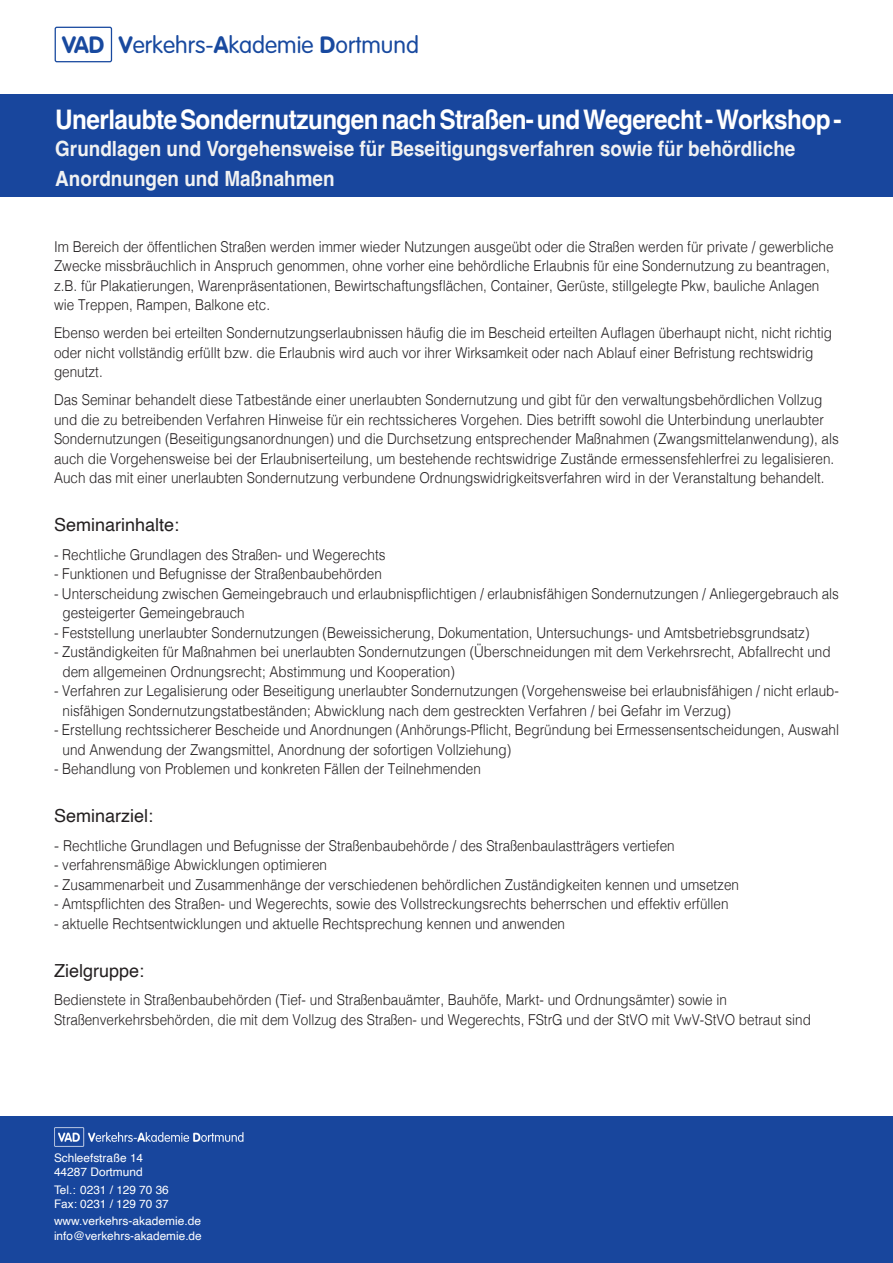
<style>
.page{position:relative;width:893px;height:1263px;background:#fff}
.page>*{position:absolute;margin:0;border:0;box-sizing:border-box;transform-origin:0 0}
.t1{font:700 27px "Helvetica";letter-spacing:-.025em;color:#fff;scale:.9 1}
.t2{font:300 23.4px "VAG Rounded";color:#18499f}
.t3{font:700 21px "Helvetica";color:#f0f1f2;scale:.9 1}
.t4{font:18px "Helvetica";color:#231f20}
.t5{font:300 15px/19.5px "Helvetica";color:#231f20;scale:.9 1}
.t6{font:300 15px "Helvetica";color:#231f20}
.t7{font:11.85px "Helvetica";color:#fff}
.s1{font-weight:700}
</style>
<div class="page">
<div style="left:55px;top:27px;width:57px;height:35px;border:1px solid #18499f;border-radius:2px"></div>
<div style="left:0;top:94px;width:893px;height:102px;background:#18469d"></div>
<div style="left:0;top:1116px;width:893px;height:147px;background:#18469d"></div>
<img style="left:54px;top:1127px;width:190px;height:20px">
<p class="t2" style="left:62px;top:32px;width:358px"><span class="s1">VAD V</span>erkehrs-<span class="s1">A</span>kademie <span class="s1">D</span>ortmund</p>
<p class="t1" style="left:55px;top:103px;width:875px">Unerlaubte Sondernutzungen nach Straßen- und Wegerecht - Workshop -</p>
<p class="t3" style="left:55px;top:136px;width:824px">Grundlagen und Vorgehensweise für Beseitigungsverfahren sowie für behördliche</p>
<p class="t3" style="left:55px;top:166px;width:312px">Anordnungen und Maßnahmen</p>
<p class="t5" style="left:54px;top:235px;width:868px">Im Bereich der öffentlichen Straßen werden immer wieder Nutzungen ausgeübt oder die Straßen werden für private / gewerbliche Zwecke missbräuchlich in Anspruch genommen, ohne vorher eine behördliche Erlaubnis für eine Sondernutzung zu beantragen, z.B. für Plakatierungen, Warenpräsentationen, Bewirtschaftungsflächen, Container, Gerüste, stillgelegte Pkw, bauliche Anlagen wie Treppen, Rampen, Balkone etc.</p>
<p class="t5" style="left:54px;top:322px;width:866px">Ebenso werden bei erteilten Sondernutzungserlaubnissen häufig die im Bescheid erteilten Auflagen überhaupt nicht, nicht richtig oder nicht vollständig erfüllt bzw. die Erlaubnis wird auch vor ihrer Wirksamkeit oder nach Ablauf einer Befristung rechtswidrig genutzt.</p>
<p class="t5" style="left:54px;top:389px;width:873px">Das Seminar behandelt diese Tatbestände einer unerlaubten Sondernutzung und gibt für den verwaltungsbehördlichen Vollzug und die zu betreibenden Verfahren Hinweise für ein rechtssicheres Vorgehen. Dies betrifft sowohl die Unterbindung unerlaubter Sondernutzungen (Beseitigungsanordnungen) und die Durchsetzung entsprechender Maßnahmen (Zwangsmittelanwendung), als auch die Vorgehensweise bei der Erlaubniserteilung, um bestehende rechtswidrige Zustände ermessensfehlerfrei zu legalisieren.<br>Auch das mit einer unerlaubten Sondernutzung verbundene Ordnungswidrigkeitsverfahren wird in der Veranstaltung behandelt.</p>
<p class="t4" style="left:54px;top:511px;width:127px">Seminarinhalte:</p>
<p class="t5" style="left:54px;top:543px;width:370px">- Rechtliche Grundlagen des Straßen- und Wegerechts</p>
<p class="t5" style="left:54px;top:563px;width:366px">- Funktionen und Befugnisse der Straßenbaubehörden</p>
<p class="t5" style="left:54px;top:582px;width:874px">- Unterscheidung zwischen Gemeingebrauch und erlaubnispflichtigen / erlaubnisfähigen Sondernutzungen / Anliegergebrauch als</p>
<p class="t5" style="left:63px;top:602px;width:204px">gesteigerter Gemeingebrauch</p>
<p class="t5" style="left:54px;top:621px;width:841px">- Feststellung unerlaubter Sondernutzungen (Beweissicherung, Dokumentation, Untersuchungs- und Amtsbetriebsgrundsatz)</p>
<p class="t5" style="left:54px;top:641px;width:864px">- Zuständigkeiten für Maßnahmen bei unerlaubten Sondernutzungen (Überschneidungen mit dem Verkehrsrecht, Abfallrecht und</p>
<p class="t5" style="left:63px;top:660px;width:437px">dem allgemeinen Ordnungsrecht; Abstimmung und Kooperation)</p>
<p class="t5" style="left:54px;top:680px;width:874px">- Verfahren zur Legalisierung oder Beseitigung unerlaubter Sondernutzungen (Vorgehensweise bei erlaubnisfähigen / nicht erlaub-</p>
<p class="t5" style="left:63px;top:699px;width:744px">nisfähigen Sondernutzungstatbeständen; Abwicklung nach dem gestreckten Verfahren / bei Gefahr im Verzug)</p>
<p class="t5" style="left:54px;top:719px;width:874px">- Erstellung rechtssicherer Bescheide und Anordnungen (Anhörungs-Pflicht, Begründung bei Ermessensentscheidungen, Auswahl</p>
<p class="t5" style="left:63px;top:738px;width:500px">und Anwendung der Zwangsmittel, Anordnung der sofortigen Vollziehung)</p>
<p class="t5" style="left:54px;top:758px;width:476px">- Behandlung von Problemen und konkreten Fällen der Teilnehmenden</p>
<p class="t4" style="left:54px;top:802px;width:101px">Seminarziel:</p>
<p class="t6" style="left:54px;top:832px;width:622px">- Rechtliche Grundlagen und Befugnisse der Straßenbaubehörde / des Straßenbaulastträgers vertiefen</p>
<p class="t5" style="left:54px;top:854px;width:305px">- verfahrensmäßige Abwicklungen optimieren</p>
<p class="t5" style="left:54px;top:873px;width:763px">- Zusammenarbeit und Zusammenhänge der verschiedenen behördlichen Zuständigkeiten kennen und umsetzen</p>
<p class="t5" style="left:54px;top:893px;width:751px">- Amtspflichten des Straßen- und Wegerechts, sowie des Vollstreckungsrechts beherrschen und effektiv erfüllen</p>
<p class="t5" style="left:54px;top:912px;width:569px">- aktuelle Rechtsentwicklungen und aktuelle Rechtsprechung kennen und anwenden</p>
<p class="t4" style="left:54px;top:956px;width:92px">Zielgruppe:</p>
<p class="t5" style="left:54px;top:989px;width:749px">Bedienstete in Straßenbaubehörden (Tief- und Straßenbauämter, Bauhöfe, Markt- und Ordnungsämter) sowie in</p>
<p class="t5" style="left:54px;top:1008px;width:843px">Straßenverkehrsbehörden, die mit dem Vollzug des Straßen- und Wegerechts, FStrG und der StVO mit VwV-StVO betraut sind</p>
<p class="t7" style="left:54px;top:1149px;width:91px">Schleefstraße 14</p>
<p class="t7" style="left:54px;top:1163px;width:90px">44287 Dortmund</p>
<p class="t7" style="left:54px;top:1180px;width:116px">Tel.: 0231 / 129 70 36</p>
<p class="t7" style="left:54px;top:1195px;width:116px">Fax: 0231 / 129 70 37</p>
<p class="t7" style="left:54px;top:1212px;width:149px">www.verkehrs-akademie.de</p>
<p class="t7" style="left:54px;top:1226px;width:149px">info@verkehrs-akademie.de</p>
</div>
